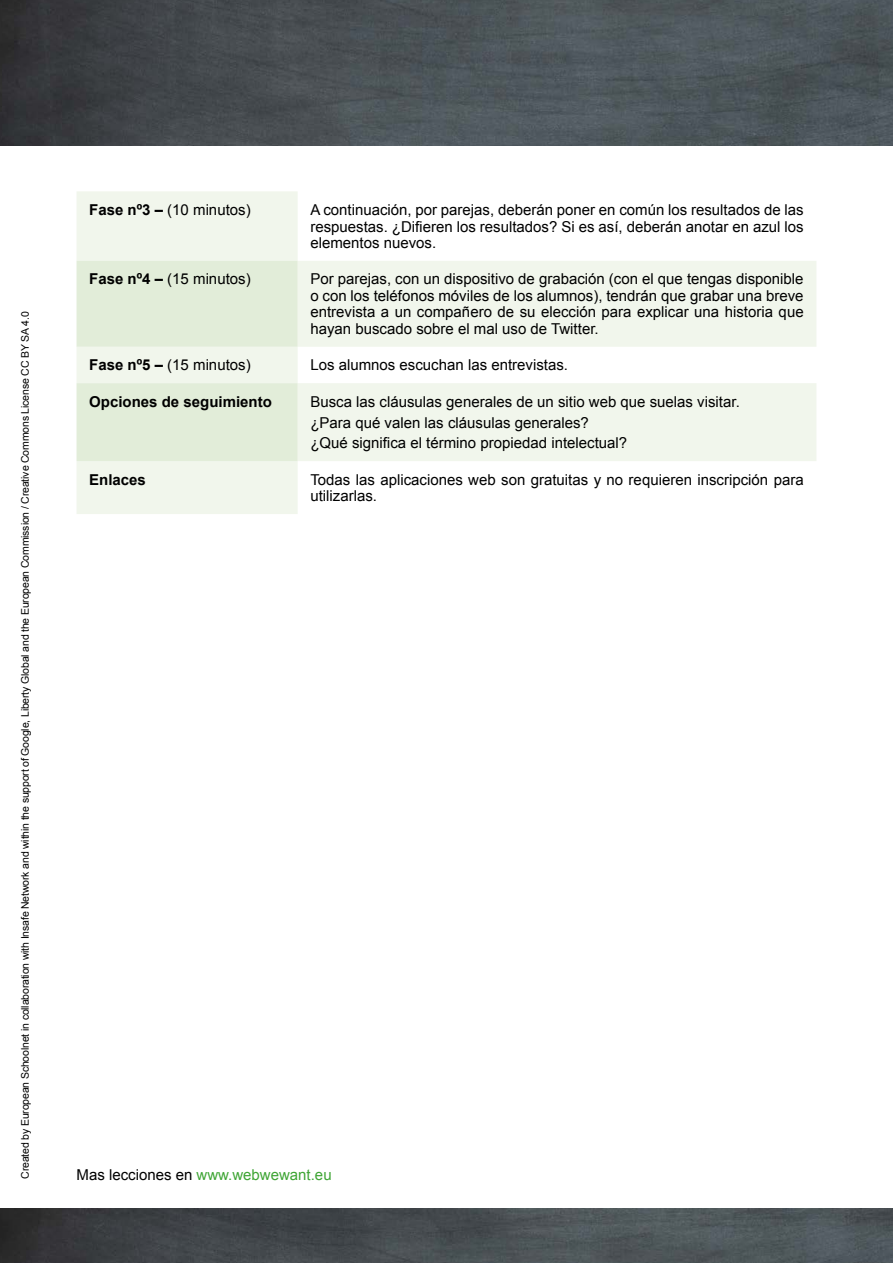
<style>
.page{position:relative;width:893px;height:1263px;background:#fff}
.page>*{position:absolute;margin:0;border:0;box-sizing:border-box;transform-origin:0 0}
.Table_lesson_plan{font:15px/16.5px "Arial";color:#000;text-align:justify}
.Table_lesson_plan-2{font:15px "Arial";color:#3fa535}
.Table_lesson_plan-3{font:700 15px "Arial";color:#000}
.t1{font:10.5px "Arial";letter-spacing:-.015em;color:#000}
.s1{font-weight:700}
.s2{color:#000}
</style>
<div class="page">
<img style="left:0;top:1209px;width:893px;height:54px">
<img style="left:0;top:0;width:893px;height:146px">
<svg style="left:77px;top:191px;width:739px;height:323px;fill:#f1f6ec"></svg>
<svg style="left:77px;top:261px;width:221px;height:200px"></svg>
<p class="t1" style="left:18px;top:1179px;width:868px;rotate:-90deg">Created by European Schoolnet in collaboration with Insafe Network and within the support of Google, Liberty Global and the European Commission / Creative Commons License CC BY SA 4.0</p>
<p class="Table_lesson_plan" style="left:89px;top:202px;width:163px"><span class="s1">Fase nº3 –</span> (10 minutos)</p>
<p class="Table_lesson_plan" style="left:310px;top:202px;width:495px">A continuación, por parejas, deberán poner en común los resultados de las respuestas. ¿Difieren los resultados? Si es así, deberán anotar en azul los elementos nuevos.</p>
<p class="Table_lesson_plan" style="left:89px;top:271px;width:163px"><span class="s1">Fase nº4 –</span> (15 minutos)</p>
<p class="Table_lesson_plan" style="left:310px;top:271px;width:495px">Por parejas, con un dispositivo de grabación (con el que tengas disponible o con los teléfonos móviles de los alumnos), tendrán que grabar una breve entrevista a un compañero de su elección para explicar una historia que hayan buscado sobre el mal uso de Twitter.</p>
<p class="Table_lesson_plan" style="left:89px;top:357px;width:163px"><span class="s1">Fase nº5 –</span> (15 minutos)</p>
<p class="Table_lesson_plan" style="left:310px;top:357px;width:259px">Los alumnos escuchan las entrevistas.</p>
<p class="Table_lesson_plan-3" style="left:89px;top:392px;width:184px">Opciones de seguimiento</p>
<p class="Table_lesson_plan" style="left:310px;top:393px;width:431px">Busca las cláusulas generales de un sitio web que suelas visitar.</p>
<p class="Table_lesson_plan" style="left:310px;top:414px;width:280px">¿Para qué valen las cláusulas generales?</p>
<p class="Table_lesson_plan" style="left:310px;top:435px;width:318px">¿Qué significa el término propiedad intelectual?</p>
<p class="Table_lesson_plan-3" style="left:89px;top:470px;width:58px">Enlaces</p>
<p class="Table_lesson_plan" style="left:310px;top:471px;width:495px">Todas las aplicaciones web son gratuitas y no requieren inscripción para utilizarlas.</p>
<p class="Table_lesson_plan-2" style="left:77px;top:1165px;width:257px"><span class="s2">Mas lecciones en</span> www.webwewant.eu</p>
</div>
